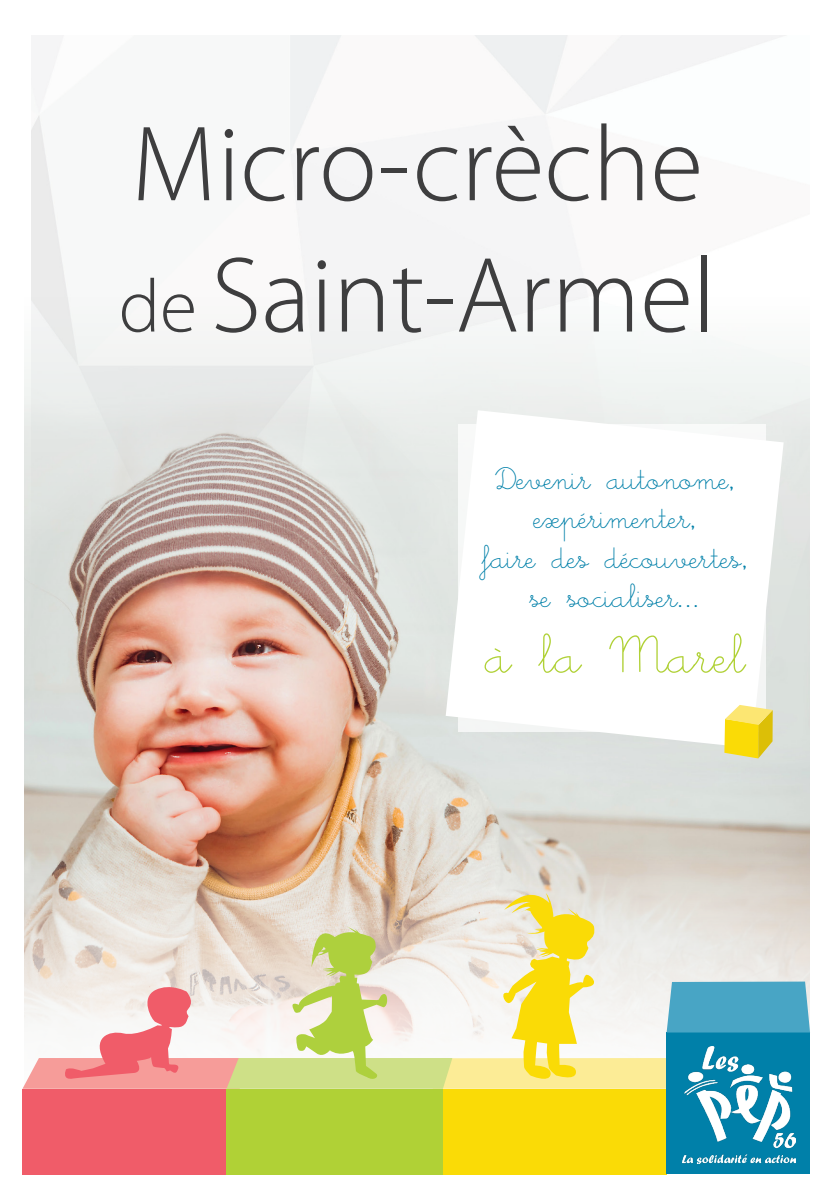
<style>
.page{position:relative;width:840px;height:1191px;background:#fff}
.page>*{position:absolute;margin:0;border:0;box-sizing:border-box;transform-origin:0 0}
.t1{font:300 108.2px "Myriad Pro";color:#3e3e3f}
.t2{font:54.6px "Little Days";color:#b0d136}
.t3{font:32.8px "Little Days";color:#0080a9}
.s1{font-size:75.6px}
</style>
<div class="page">
<img style="left:25px;top:103px;width:784px;height:746px">
<svg style="left:22px;top:849px;width:788px;height:326px;background:#d6c2b0"></svg>
<div style="left:22px;top:1088px;width:218px;height:86px;background:#f05c69"></div>
<div style="left:432px;top:1088px;width:234px;height:86px;background:#fadb06"></div>
<div style="left:226px;top:1088px;width:216px;height:86px;background:#b0d136"></div>
<div style="left:666px;top:1032px;width:143px;height:142px;background:#0080a9"></div>
<img style="left:682px;top:1088px;width:113px;height:75px">
<svg style="left:22px;top:881px;width:787px;height:207px"></svg>
<svg style="left:445px;top:410px;width:338px;height:338px"></svg>
<svg style="left:724px;top:705px;width:48px;height:53px;background:#f2db43"></svg>
<p class="t1" style="left:131px;top:99px;width:572px">Micro-crèche</p>
<p class="t1" style="left:119px;top:230px;width:598px"><span class="s1">de</span> Saint-Armel</p>
<p class="t3" style="left:495px;top:463px;width:242px">Devenir autonome,</p>
<p class="t3" style="left:533px;top:503px;width:165px">expérimenter,</p>
<p class="t3" style="left:482px;top:542px;width:268px">faire des découvertes,</p>
<p class="t3" style="left:529px;top:581px;width:173px">se socialiser...</p>
<p class="t2" style="left:485px;top:630px;width:262px">à la Marel</p>
</div>
